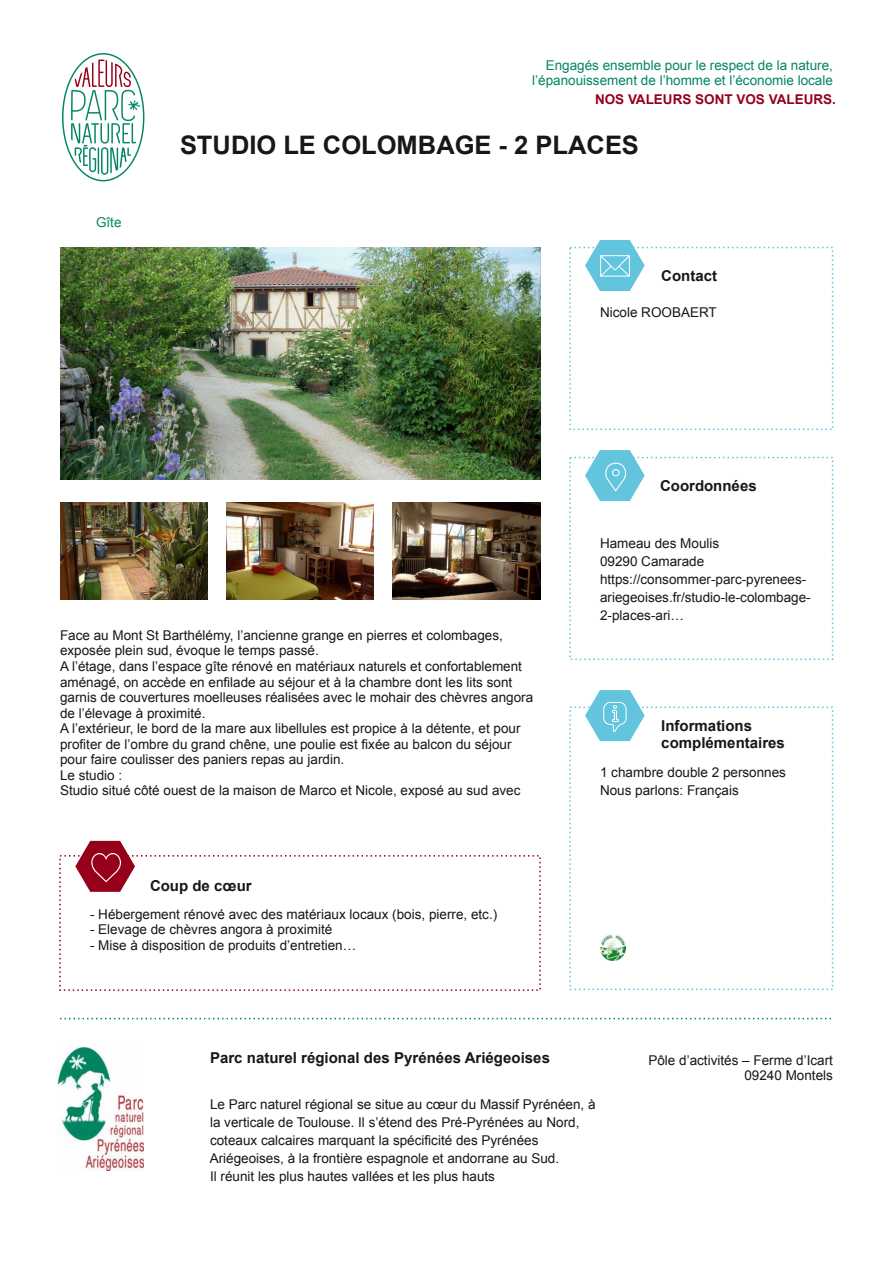
<style>
.page{position:relative;width:893px;height:1263px;background:#fff}
.page>*{position:absolute;margin:0;border:0;box-sizing:border-box;transform-origin:0 0}
.t1{font:700 25.5px "Arial";color:#181715}
.t2{font:700 15px/17.2px "Arial";color:#181715}
.t3{font:13.5px/15.5px "Arial";color:#181715}
.t4{font:13.5px/15.5px "Arial";color:#028663;text-align:right}
.t5{font:700 13.5px "Arial";color:#97001b}
</style>
<div class="page">
<img style="left:57px;top:1047px;width:87px;height:123px">
<svg style="left:60px;top:1018px;width:772px;height:1px"></svg>
<img style="left:600px;top:934px;width:26px;height:26px">
<svg style="left:585px;top:690px;width:60px;height:51px"></svg>
<svg style="left:585px;top:450px;width:60px;height:51px"></svg>
<svg style="left:585px;top:240px;width:60px;height:51px"></svg>
<svg style="left:75px;top:841px;width:60px;height:51px"></svg>
<img style="left:393px;top:502px;width:147px;height:98px">
<img style="left:226px;top:502px;width:148px;height:98px">
<img style="left:60px;top:502px;width:147px;height:98px">
<img style="left:60px;top:248px;width:480px;height:232px">
<svg style="left:62px;top:53px;width:83px;height:129px"></svg>
<p class="t4" style="left:532px;top:57px;width:302px">Engagés ensemble pour le respect de la nature, l’épanouissement de l’homme et l’économie locale</p>
<p class="t5" style="left:595px;top:92px;width:242px">NOS VALEURS SONT VOS VALEURS.</p>
<p class="t4" style="left:96px;top:215px;width:27px">Gîte</p>
<h1 class="t1" style="left:180px;top:130px;width:460px">STUDIO LE COLOMBAGE - 2 PLACES</h1>
<p class="t2" style="left:661px;top:267px;width:57px">Contact</p>
<p class="t3" style="left:600px;top:305px;width:118px">Nicole ROOBAERT</p>
<p class="t2" style="left:660px;top:477px;width:98px">Coordonnées</p>
<p class="t3" style="left:600px;top:534px;width:212px;line-height:18px">Hameau des Moulis<br>09290 Camarade https://consommer-parc-pyrenees&shy;ariegeoises.fr/studio-le-colombage-<br>2-places-ari…</p>
<p class="t3" style="left:60px;top:627px;width:475px">Face au Mont St Barthélémy, l’ancienne grange en pierres et colombages, exposée plein sud, évoque le temps passé.<br>A l’étage, dans l’espace gîte rénové en matériaux naturels et confortablement aménagé, on accède en enfilade au séjour et à la chambre dont les lits sont garnis de couvertures moelleuses réalisées avec le mohair des chèvres angora de l’élevage à proximité.<br>A l’extérieur, le bord de la mare aux libellules est propice à la détente, et pour profiter de l’ombre du grand chêne, une poulie est fixée au balcon du séjour pour faire coulisser des paniers repas au jardin.<br>Le studio :<br>Studio situé côté ouest de la maison de Marco et Nicole, exposé au sud avec</p>
<p class="t2" style="left:150px;top:877px;width:103px">Coup de cœur</p>
<p class="t3" style="left:90px;top:906px;width:409px">- Hébergement rénové avec des matériaux locaux (bois, pierre, etc.)</p>
<p class="t3" style="left:90px;top:922px;width:244px">- Elevage de chèvres angora à proximité</p>
<p class="t3" style="left:90px;top:937px;width:268px">- Mise à disposition de produits d’entretien…</p>
<p class="t2" style="left:210px;top:1049px;width:341px">Parc naturel régional des Pyrénées Ariégeoises</p>
<p class="t2" style="left:661px;top:717px;width:125px">Informations complémentaires</p>
<p class="t3" style="left:600px;top:763px;width:187px;line-height:18px">1 chambre double 2 personnes<br>Nous parlons: Français</p>
<p class="t3" style="left:648px;top:1052px;width:186px;text-align:right">Pôle d’activités – Ferme d’Icart<br>09240 Montels</p>
<p class="t3" style="left:210px;top:1095px;width:387px;line-height:18px">Le Parc naturel régional se situe au cœur du Massif Pyrénéen, à la verticale de Toulouse. Il s’étend des Pré-Pyrénées au Nord, coteaux calcaires marquant la spécificité des Pyrénées Ariégeoises, à la frontière espagnole et andorrane au Sud.<br>Il réunit les plus hautes vallées et les plus hauts</p>
</div>
